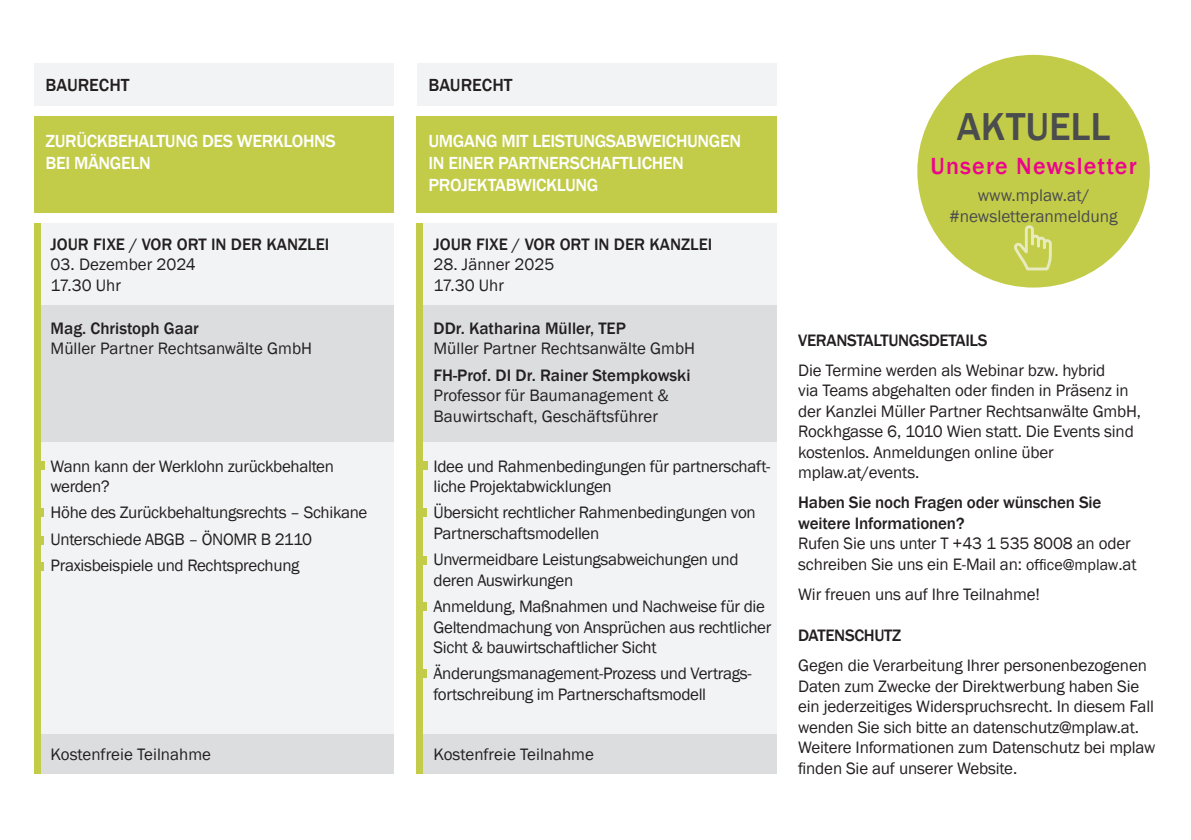
<style>
.page{position:relative;width:1191px;height:840px;background:#fff}
.page>*{position:absolute;margin:0;border:0;box-sizing:border-box;transform-origin:0 0}
.t1{font:500 40px "Franklin Gothic";color:#4b4c4d}
.t2{font:500 24px "Franklin Gothic";letter-spacing:.05em;color:#ed028c}
.t3{font:500 18px/22px "Franklin Gothic";letter-spacing:-.02em;color:#fff}
.t4{font:500 18px "Franklin Gothic";color:#231f20}
.t5{font:17.4px/20.8px "Franklin Gothic";color:#4b4c4d;text-align:center}
.t6{font:17px/20.4px "Franklin Gothic";letter-spacing:-.01em;color:#231f20}
.t7{font:500 17px/20.4px "Franklin Gothic";letter-spacing:-.005em;color:#231f20}
.s1{font-size:16px}
</style>
<div class="page">
<div style="left:917px;top:55px;width:232px;height:232px;background:#c2cc49;border-radius:50%"></div>
<svg style="left:1014px;top:225px;width:38px;height:46px"></svg>
<div style="left:417px;top:63px;width:359px;height:683px;background:#f2f3f4"></div>
<div style="left:417px;top:112px;width:359px;height:102px;background:#c2cc49"></div>
<div style="left:417px;top:305px;width:359px;height:136px;background:#dcdddf"></div>
<div style="left:417px;top:733px;width:359px;height:40px;background:#dcdddf"></div>
<div style="left:421px;top:461px;width:6px;height:8px;background:#c2cc49"></div>
<div style="left:421px;top:508px;width:6px;height:9px;background:#c2cc49"></div>
<div style="left:421px;top:555px;width:6px;height:9px;background:#c2cc49"></div>
<div style="left:421px;top:602px;width:6px;height:8px;background:#c2cc49"></div>
<div style="left:34px;top:63px;width:360px;height:683px;background:#f2f3f4"></div>
<div style="left:34px;top:112px;width:360px;height:102px;background:#c2cc49"></div>
<div style="left:34px;top:305px;width:360px;height:136px;background:#dcdddf"></div>
<div style="left:34px;top:733px;width:360px;height:40px;background:#dcdddf"></div>
<div style="left:38px;top:461px;width:6px;height:8px;background:#c2cc49"></div>
<div style="left:38px;top:508px;width:6px;height:9px;background:#c2cc49"></div>
<div style="left:38px;top:535px;width:6px;height:9px;background:#c2cc49"></div>
<div style="left:38px;top:562px;width:6px;height:9px;background:#c2cc49"></div>
<div style="left:35px;top:113px;width:6px;height:660px;background:#c2cc49"></div>
<div style="left:417px;top:113px;width:6px;height:660px;background:#c2cc49"></div>
<div style="left:421px;top:669px;width:6px;height:8px;background:#c2cc49"></div>
<div style="left:25px;top:213px;width:760px;height:10px;background:#fff"></div>
<div style="left:25px;top:106px;width:760px;height:9px;background:#fff"></div>
<p class="t4" style="left:46px;top:74px;width:86px">BAURECHT</p>
<p class="t4" style="left:428px;top:74px;width:86px">BAURECHT</p>
<p class="t3" style="left:46px;top:130px;width:292px">ZURÜCKBEHALTUNG DES WERKLOHNS<br>BEI MÄNGELN</p>
<p class="t3" style="left:428px;top:130px;width:314px">UMGANG MIT LEISTUNGSABWEICHUNGEN<br>IN EINER PARTNERSCHAFTLICHEN<br>PROJEKTABWICKLUNG</p>
<h1 class="t1" style="left:956px;top:102px;width:155px">AKTUELL</h1>
<h2 class="t2" style="left:930px;top:151px;width:208px">Unsere Newsletter</h2>
<p class="t5" style="left:949px;top:185px;width:170px">www.mplaw.at/ #newsletteranmeldung</p>
<p class="t7" style="left:51px;top:234px;width:280px">JOUR FIXE / VOR ORT IN DER KANZLEI</p>
<p class="t6" style="left:51px;top:255px;width:147px">03. Dezember 2024<br>17.30 Uhr</p>
<p class="t7" style="left:51px;top:318px;width:150px">Mag. Christoph Gaar</p>
<p class="t6" style="left:51px;top:338px;width:263px">Müller Partner Rechtsanwälte GmbH</p>
<p class="t6" style="left:51px;top:456px;width:285px">Wann kann der Werklohn zurückbehalten werden?</p>
<p class="t6" style="left:51px;top:499px;width:318px;line-height:26.4px">Höhe des Zurückbehaltungsrechts – Schikane<br>Unterschiede ABGB – ÖNOMR B 2110<br>Praxisbeispiele und Rechtsprechung</p>
<p class="t6" style="left:51px;top:743px;width:162px">Kostenfreie Teilnahme</p>
<p class="t7" style="left:433px;top:234px;width:280px">JOUR FIXE / VOR ORT IN DER KANZLEI</p>
<p class="t6" style="left:433px;top:255px;width:122px">28. Jänner 2025<br>17.30 Uhr</p>
<p class="t7" style="left:433px;top:318px;width:194px">DDr. Katharina Müller, TEP</p>
<p class="t6" style="left:433px;top:338px;width:263px">Müller Partner Rechtsanwälte GmbH</p>
<p class="t7" style="left:433px;top:365px;width:258px">FH-Prof. DI Dr. Rainer Stempkowski</p>
<p class="t6" style="left:433px;top:385px;width:237px">Professor für Baumanagement &amp;<br>Bauwirtschaft, Geschäftsführer</p>
<p class="t6" style="left:433px;top:456px;width:338px">Idee und Rahmenbedingungen für partnerschaft&shy;liche Projektabwicklungen</p>
<p class="t6" style="left:433px;top:502px;width:324px">Übersicht rechtlicher Rahmenbedingungen von<br>Partnerschaftsmodellen</p>
<p class="t6" style="left:433px;top:549px;width:306px">Unvermeidbare Leistungsabweichungen und deren Auswirkungen</p>
<p class="t6" style="left:433px;top:596px;width:339px">Anmeldung, Maßnahmen und Nachweise für die<br>Geltendmachung von Ansprüchen aus rechtlicher<br>Sicht &amp; bauwirtschaftlicher Sicht</p>
<p class="t6" style="left:433px;top:663px;width:319px">Änderungsmanagement-Prozess und Vertrags&shy;fortschreibung im Partnerschaftsmodell</p>
<p class="t6" style="left:433px;top:743px;width:162px">Kostenfreie Teilnahme</p>
<p class="t7" style="left:798px;top:329px;width:191px">VERANSTALTUNGSDETAILS</p>
<p class="t6" style="left:798px;top:360px;width:344px">Die Termine werden als Webinar bzw. hybrid<br>via Teams abgehalten oder finden in Präsenz in der Kanzlei Müller Partner Rechtsanwälte GmbH, Rockhgasse 6, 1010 Wien statt. Die Events sind kostenlos. Anmeldungen online über mplaw.at/events.</p>
<p class="t7" style="left:798px;top:492px;width:305px">Haben Sie noch Fragen oder wünschen Sie weitere Informationen?</p>
<p class="t6" style="left:798px;top:533px;width:340px">Rufen Sie uns unter T +43 1 535 8008 an oder schreiben Sie uns ein E-Mail an: <span class="s1">office@mplaw</span>.at</p>
<p class="t6" style="left:798px;top:584px;width:243px">Wir freuen uns auf Ihre Teilnahme!</p>
<p class="t7" style="left:798px;top:625px;width:104px">DATENSCHUTZ</p>
<p class="t6" style="left:798px;top:655px;width:358px">Gegen die Verarbeitung Ihrer personenbezogenen Daten zum Zwecke der Direktwerbung haben Sie ein jederzeitiges Widerspruchsrecht. In diesem Fall wenden Sie sich bitte an datenschutz@mplaw.at.<br>Weitere Informationen zum Datenschutz bei mplaw finden Sie auf unserer Website.</p>
</div>
